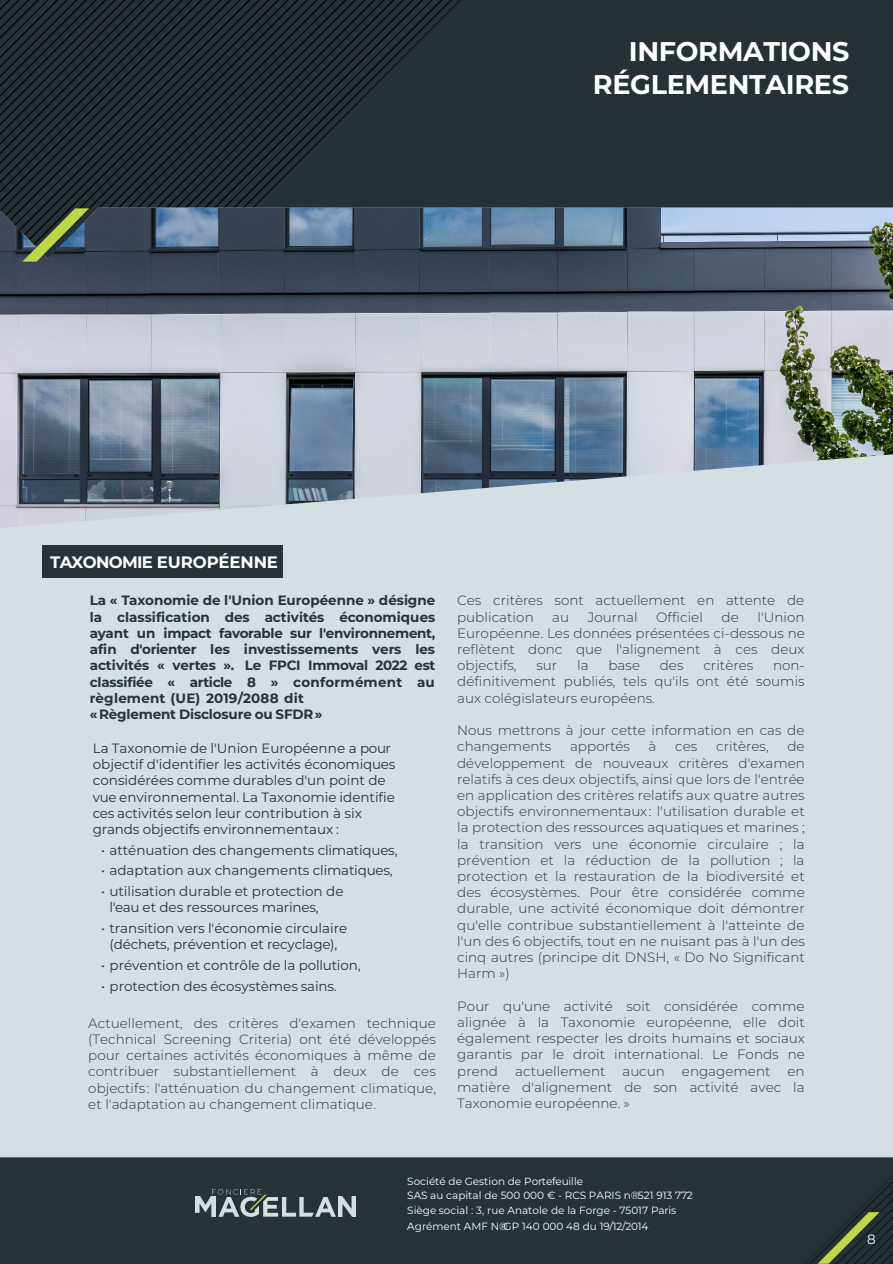
<style>
.page{position:relative;width:893px;height:1264px;background:#fff}
.page>*{position:absolute;margin:0;border:0;box-sizing:border-box;transform-origin:0 0}
.t1{font:700 27px/32.4px "Montserrat";letter-spacing:-.015em;color:#fff;text-align:right}
.t2{font:700 16.5px "Montserrat";letter-spacing:-.015em;color:#fff}
.t3{font:300 13.5px/16.2px "Montserrat";letter-spacing:.005em;color:#2e3638;text-align:justify}
.t4{font:13.5px/16.2px "Montserrat";letter-spacing:-.005em;color:#273338}
.t5{font:700 13.5px/16.2px "Montserrat";letter-spacing:-.005em;color:#273338}
.t6{font:13.5px "Montserrat";color:#fff}
.t7{font:10.5px/13.8px "Montserrat";letter-spacing:-.005em;color:#fff}
</style>
<div class="page">
<img style="left:1px;top:276px;width:891px;height:178px">
<img style="left:0;top:0;width:892px;height:276px">
<div style="left:0;top:1156px;width:892px;height:107px;background:#273338"></div>
<div style="left:0;top:454px;width:892px;height:702px;background:#d4dee3"></div>
<img style="left:196px;top:1196px;width:16px;height:20px">
<img style="left:338px;top:1196px;width:18px;height:20px">
<svg style="left:212px;top:1188px;width:124px;height:28px"></svg>
<svg style="left:817px;top:1211px;width:62px;height:52px"></svg>
<div style="left:42px;top:544px;width:241px;height:33px;background:#273338"></div>
<h1 class="t1" style="left:593px;top:34px;width:258px">INFORMATIONS<br>RÉGLEMENTAIRES</h1>
<p class="t2" style="left:50px;top:550px;width:229px">TAXONOMIE EUROPÉENNE</p>
<p class="t5" style="left:90px;top:591px;width:347px">La « Taxonomie de l'Union Européenne » désigne la classification des activités économiques ayant un impact favorable sur l'environnement, afin d'orienter les investissements vers les activités « vertes ». Le FPCI Immoval 2022 est classifiée « article 8 » conformément au règlement (UE) 2019/2088 dit<br>«Règlement Disclosure ou SFDR»</p>
<p class="t4" style="left:93px;top:739px;width:304px">La Taxonomie de l'Union Européenne a pour objectif d'identifier les activités économiques considérées comme durables d'un point de vue environnemental. La Taxonomie identifie ces activités selon leur contribution à six grands objectifs environnementaux :</p>
<p class="t4" style="left:101px;top:841px;width:298px">• atténuation des changements climatiques,</p>
<p class="t4" style="left:101px;top:861px;width:293px">• adaptation aux changements climatiques,</p>
<p class="t4" style="left:109px;top:882px;width:235px;text-indent:-8px">• utilisation durable et protection de l'eau et des ressources marines,</p>
<p class="t4" style="left:101px;top:919px;width:247px;text-align:center">• transition vers l'économie circulaire (déchets, prévention et recyclage),</p>
<p class="t4" style="left:101px;top:956px;width:261px">• prévention et contrôle de la pollution,</p>
<p class="t4" style="left:101px;top:977px;width:237px">• protection des écosystèmes sains.</p>
<p class="t3" style="left:88px;top:1014px;width:349px">Actuellement, des critères d'examen technique (Technical Screening Criteria) ont été développés pour certaines activités économiques à même de contribuer substantiellement à deux de ces objectifs : l'atténuation du changement climatique, et l'adaptation au changement climatique.</p>
<p class="t3" style="left:457px;top:592px;width:349px">Ces critères sont actuellement en attente de publication</p>
<p class="t3" style="left:552px;top:608px;width:18px">au</p>
<p class="t3" style="left:587px;top:608px;width:51px">Journal</p>
<p class="t3" style="left:656px;top:608px;width:48px">Officiel</p>
<p class="t3" style="left:721px;top:608px;width:19px">de</p>
<p class="t3" style="left:457px;top:608px;width:349px;text-indent:300px">l'Union Européenne. Les données présentées ci-dessous ne reflètent donc que l'alignement à ces deux objectifs,</p>
<p class="t3" style="left:536px;top:656px;width:22px">sur</p>
<p class="t3" style="left:577px;top:656px;width:13px">la</p>
<p class="t3" style="left:608px;top:656px;width:33px">base</p>
<p class="t3" style="left:659px;top:656px;width:25px">des</p>
<p class="t3" style="left:703px;top:656px;width:51px">critères</p>
<p class="t3" style="left:457px;top:656px;width:349px;text-indent:316px">non&shy;définitivement publiés, tels qu'ils ont été soumis aux colégislateurs européens.</p>
<p class="t3" style="left:457px;top:721px;width:349px">Nous mettrons à jour cette information en cas de changements</p>
<p class="t3" style="left:457px;top:737px;width:349px;text-indent:330px">de développement de nouveaux critères d'examen relatifs à ces deux objectifs, ainsi que lors de l'entrée en application des critères relatifs aux quatre autres objectifs environnementaux : l'utilisation durable et la protection des ressources aquatiques et marines ; la transition vers une économie circulaire ; la prévention et la réduction de la pollution ; la protection et la restauration de la biodiversité et des écosystèmes. Pour être considérée comme durable, une activité économique doit démontrer qu'elle contribue substantiellement à l'atteinte de l'un des 6 objectifs, tout en ne nuisant pas à l'un des cinq autres (principe dit DNSH, « Do No Significant Harm »)</p>
<p class="t3" style="left:457px;top:997px;width:349px">Pour qu'une activité soit considérée comme alignée à la Taxonomie européenne, elle doit également respecter les droits humains et sociaux garantis par le droit international. Le Fonds ne prend</p>
<p class="t3" style="left:570px;top:737px;width:61px">apportés</p>
<p class="t3" style="left:648px;top:737px;width:9px">à</p>
<p class="t3" style="left:675px;top:737px;width:24px">ces</p>
<p class="t3" style="left:716px;top:737px;width:54px">critères,</p>
<p class="t3" style="left:515px;top:1061px;width:92px">actuellement</p>
<p class="t3" style="left:622px;top:1061px;width:44px">aucun</p>
<p class="t3" style="left:682px;top:1061px;width:90px">engagement</p>
<p class="t3" style="left:457px;top:1061px;width:349px;text-indent:330px">en matière d'alignement de son activité avec la Taxonomie européenne. »</p>
<p class="t7" style="left:407px;top:1173px;width:287px">Société de Gestion de Portefeuille<br>SAS au capital de 500 000 € - RCS PARIS n®521 913 772</p>
<p class="t7" style="left:407px;top:1201px;width:270px;line-height:16.2px">Siège social : 3, rue Anatole de la Forge - 75017 Paris<br>Agrément AMF N®GP 140 000 48 du 19/12/2014</p>
<p class="t6" style="left:866px;top:1229px;width:10px">8</p>
</div>
